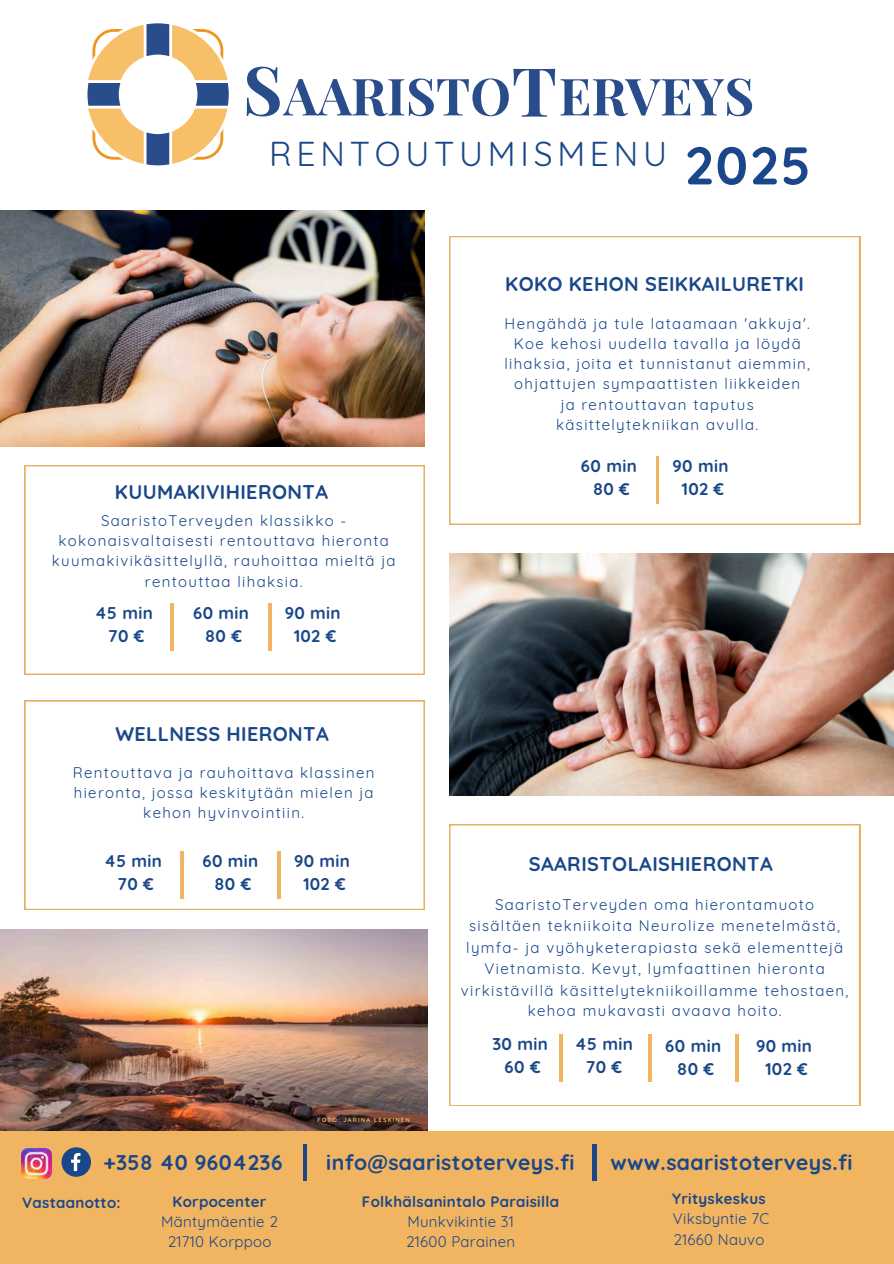
<style>
.page{position:relative;width:894px;height:1264px;background:#fff}
.page>*{position:absolute;margin:0;border:0;box-sizing:border-box;transform-origin:0 0}
.t1{font:700 52.95px "Quicksand";color:#1a4789}
.t2{font:33.75px "Quicksand";letter-spacing:.14em;color:#1a4789}
.t3{font:700 21.15px "Quicksand";letter-spacing:.02em;color:#1a4789}
.t4{font:700 19.8px "Quicksand";letter-spacing:.02em;color:#1a4789}
.t5{font:700 16.95px/23.1px "Quicksand";letter-spacing:.02em;color:#1a4789;text-align:center}
.t6{font:15px/20.2px "Quicksand";letter-spacing:.09em;color:#1a4789;text-align:center}
.t7{font:15px "Quicksand";letter-spacing:.02em;color:#1a4789}
.t8{font:700 15px "Quicksand";letter-spacing:.02em;color:#1a4789}
.t9{font:700 6px "Quicksand";letter-spacing:.18em;color:#f1b460}
</style>
<div class="page">
<img style="left:0;top:929px;width:428px;height:201px">
<svg style="left:25px;top:465px;width:399px;height:209px"></svg>
<hr style="left:268px;top:603px;width:3px;height:47px;background:#f1b460">
<hr style="left:171px;top:603px;width:3px;height:47px;background:#f1b460">
<img style="left:0;top:210px;width:424px;height:236px">
<svg style="left:449px;top:824px;width:410px;height:281px"></svg>
<img style="left:449px;top:554px;width:444px;height:241px">
<hr style="left:559px;top:1033px;width:3px;height:48px;background:#f1b460">
<hr style="left:648px;top:1033px;width:3px;height:48px;background:#f1b460">
<hr style="left:735px;top:1033px;width:3px;height:48px;background:#f1b460">
<svg style="left:25px;top:700px;width:399px;height:209px"></svg>
<hr style="left:277px;top:851px;width:3px;height:47px;background:#f1b460">
<hr style="left:180px;top:851px;width:3px;height:47px;background:#f1b460">
<svg style="left:449px;top:236px;width:410px;height:288px"></svg>
<hr style="left:656px;top:456px;width:2px;height:47px;background:#f1b460">
<svg style="left:87px;top:23px;width:142px;height:142px"></svg>
<svg style="left:246px;top:67px;width:506px;height:50px"></svg>
<div style="left:0;top:1130px;width:893px;height:133px;background:#f1b460"></div>
<hr style="left:303px;top:1144px;width:3px;height:36px;background:#1a4789">
<hr style="left:592px;top:1144px;width:4px;height:36px;background:#1a4789">
<svg style="left:61px;top:1147px;width:30px;height:29px"></svg>
<img style="left:21px;top:1148px;width:31px;height:30px">
<h5 class="t2" style="left:269px;top:132px;width:399px">RENTOUTUMISMENU</h5>
<h5 class="t1" style="left:684px;top:131px;width:128px">2025</h5>
<h5 class="t4" style="left:505px;top:271px;width:300px">KOKO KEHON SEIKKAILURETKI</h5>
<h2 class="t4" style="left:115px;top:479px;width:214px">KUUMAKIVIHIERONTA</h2>
<p class="t6" style="left:52px;top:510px;width:345px">SaaristoTerveyden klassikko - kokonaisvaltaisesti rentouttava hieronta kuumakivikäsittelyllä, rauhoittaa mieltä ja rentouttaa lihaksia.</p>
<h3 class="t5" style="left:95px;top:600px;width:59px">45 min<br>70 €</h3>
<h1 class="t5" style="left:193px;top:600px;width:57px">60 min<br>80 €</h1>
<p class="t5" style="left:285px;top:600px;width:57px">90 min<br>102 €</p>
<p class="t4" style="left:115px;top:721px;width:215px">WELLNESS HIERONTA</p>
<h5 class="t6" style="left:73px;top:762px;width:303px">Rentouttava ja rauhoittava klassinen hieronta, jossa keskitytään mielen ja kehon hyvinvointiin.</h5>
<h5 class="t5" style="left:104px;top:849px;width:59px">45 min<br>70 €</h5>
<h3 class="t5" style="left:202px;top:849px;width:57px">60 min<br>80 €</h3>
<p class="t5" style="left:294px;top:849px;width:57px">90 min<br>102 €</p>
<h5 class="t9" style="left:317px;top:1115px;width:94px">FOTO: JARINA LESKINEN</h5>
<h5 class="t6" style="left:504px;top:313px;width:307px">Hengähdä ja tule lataamaan 'akkuja'.<br>Koe kehosi uudella tavalla ja löydä lihaksia, joita et tunnistanut aiemmin, ohjattujen sympaattisten liikkeiden<br>ja rentouttavan taputus käsittelytekniikan avulla.</h5>
<h3 class="t5" style="left:581px;top:454px;width:57px">60 min<br>80 €</h3>
<p class="t5" style="left:672px;top:454px;width:57px">90 min<br>102 €</p>
<h5 class="t4" style="left:528px;top:851px;width:245px">SAARISTOLAISHIERONTA</h5>
<p class="t6" style="left:460px;top:893px;width:389px;line-height:21.1px">SaaristoTerveyden oma hierontamuoto sisältäen tekniikoita Neurolize menetelmästä, lymfa- ja vyöhyketerapiasta sekä elementtejä Vietnamista. Kevyt, lymfaattinen hieronta virkistävillä käsittelytekniikoillamme tehostaen, kehoa mukavasti avaava hoito.</p>
<h5 class="t5" style="left:574px;top:1031px;width:60px">45 min<br>70 €</h5>
<h5 class="t5" style="left:665px;top:1033px;width:57px">60 min<br>80 €</h5>
<h3 class="t5" style="left:492px;top:1031px;width:57px">30 min<br>60 €</h3>
<p class="t5" style="left:755px;top:1033px;width:57px">90 min<br>102 €</p>
<h5 class="t3" style="left:103px;top:1148px;width:181px">+358 40 9604236</h5>
<p class="t3" style="left:326px;top:1148px;width:249px">info@saaristoterveys.fi</p>
<h5 class="t3" style="left:610px;top:1148px;width:243px">www.saaristoterveys.fi</h5>
<p class="t8" style="left:22px;top:1192px;width:100px">Vastaanotto:</p>
<p class="t8" style="left:172px;top:1191px;width:95px">Korpocenter</p>
<p class="t7" style="left:161px;top:1211px;width:118px">Mäntymäentie 2</p>
<h4 class="t7" style="left:168px;top:1231px;width:105px">21710 Korppoo</h4>
<p class="t8" style="left:672px;top:1189px;width:95px">Yrityskeskus</p>
<p class="t7" style="left:672px;top:1209px;width:98px">Viksbyntie 7C</p>
<p class="t7" style="left:673px;top:1229px;width:92px">21660 Nauvo</p>
<h4 class="t8" style="left:362px;top:1191px;width:199px">Folkhälsanintalo Paraisilla</h4>
<h4 class="t7" style="left:407px;top:1211px;width:108px">Munkvikintie 31</h4>
<h6 class="t7" style="left:406px;top:1231px;width:111px">21600 Parainen</h6>
</div>
